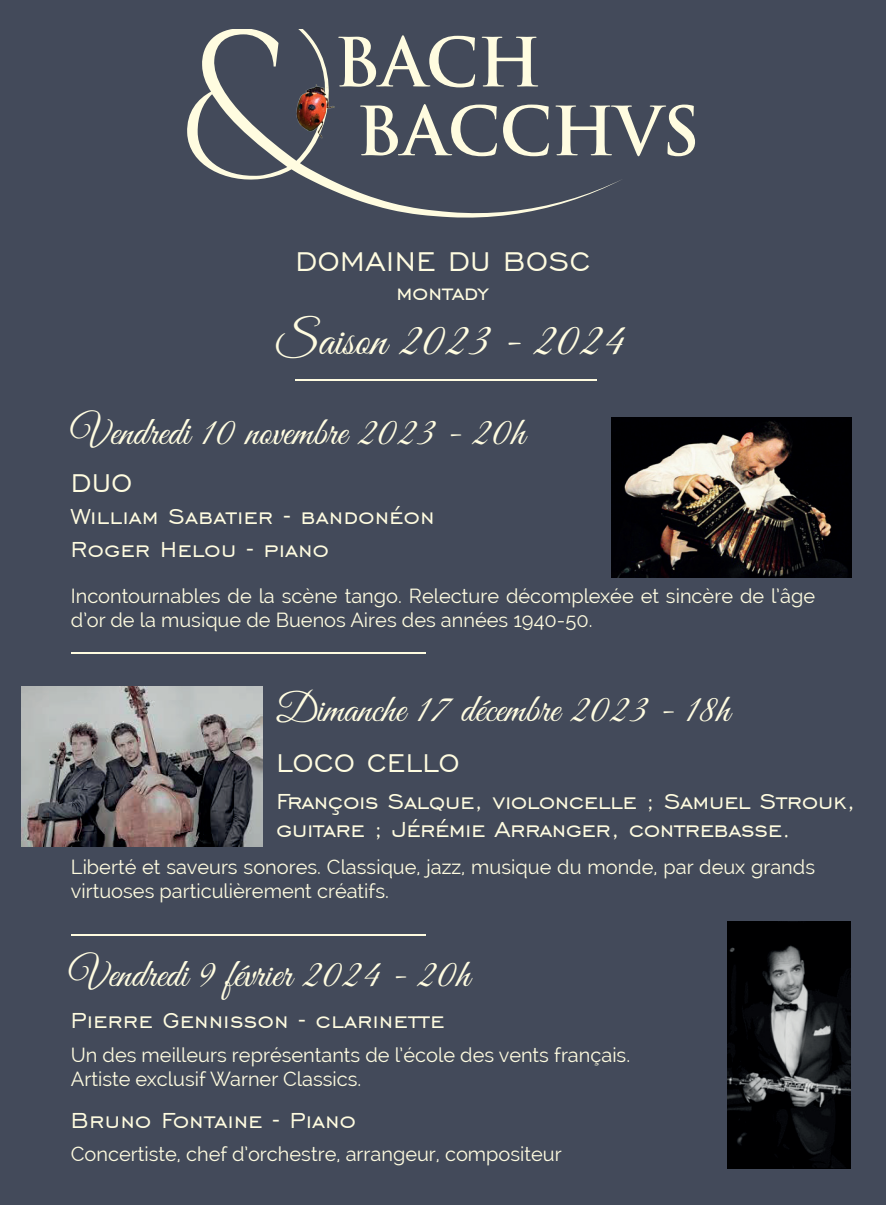
<style>
.page{position:relative;width:886px;height:1205px;background:#434a5a}
.page>*{position:absolute;margin:0;border:0;box-sizing:border-box;transform-origin:0 0}
.t1{font:47px "Great Vibes";color:#fffce0}
.t2{font:40px "Great Vibes";color:#fffce0}
.t3{font:34.25px "Engravers Gothic BT";letter-spacing:.02em;color:#fffce0}
.t4{font:32.5px "Engravers Gothic BT";letter-spacing:.02em;color:#fffce0}
.t5{font:27.5px/32.5px "Engravers Gothic BT";letter-spacing:.02em;color:#fffce0}
.t6{font:27.5px/27.5px "Engravers Gothic BT";color:#fffce0}
.t7{font:27px "Engravers Gothic BT";color:#fffce0}
.t8{font:20px/24px "Raleway";color:#fffce0}
</style>
<div class="page">
<svg style="left:187px;top:30px;width:435px;height:188px"></svg>
<svg style="left:360px;top:104px;width:137px;height:52px"></svg>
<svg style="left:503px;top:105px;width:46px;height:51px"></svg>
<svg style="left:555px;top:105px;width:140px;height:51px"></svg>
<svg style="left:338px;top:35px;width:137px;height:52px"></svg>
<svg style="left:482px;top:37px;width:56px;height:50px"></svg>
<img style="left:296px;top:85px;width:39px;height:53px">
<img style="left:611px;top:417px;width:240px;height:160px">
<hr style="left:296px;top:379px;width:301px;height:1px;background:#fffce0">
<img style="left:21px;top:687px;width:241px;height:160px">
<hr style="left:71px;top:652px;width:354px;height:2px;background:#fffce0">
<hr style="left:71px;top:934px;width:354px;height:1px;background:#fffce0">
<img style="left:727px;top:921px;width:123px;height:247px">
<h3 class="t3" style="left:295px;top:243px;width:297px">DOMAINE DU BOSC</h3>
<h3 class="t7" style="left:396px;top:278px;width:94px">montady</h3>
<h1 class="t1" style="left:276px;top:314px;width:350px">Saison 2023 - 2024</h1>
<h2 class="t2" style="left:71px;top:410px;width:455px">Vendredi 10 novembre 2023 - 20h</h2>
<h3 class="t4" style="left:71px;top:465px;width:63px">DUO</h3>
<h3 class="t5" style="left:71px;top:500px;width:365px">William Sabatier - bandonéon<br>Roger Helou - piano</h3>
<p class="t8" style="left:71px;top:584px;width:746px">Incontournables de la scène tango. Relecture décomplexée et sincère de l’âge d’or de la musique de Buenos Aires des années 1940-50.</p>
<h2 class="t2" style="left:276px;top:687px;width:455px">Dimanche 17 décembre 2023 - 18h</h2>
<h3 class="t4" style="left:276px;top:745px;width:185px">LOCO CELLO</h3>
<h3 class="t6" style="left:276px;top:787px;width:581px">François Salque, violoncelle ; Samuel Strouk, guitare ; Jérémie Arranger, contrebasse.</h3>
<p class="t8" style="left:71px;top:855px;width:746px">Liberté et saveurs sonores. Classique, jazz, musique du monde, par deux grands virtuoses particulièrement créatifs.</p>
<h2 class="t2" style="left:69px;top:951px;width:402px">Vendredi 9 février 2024 - 20h</h2>
<h3 class="t5" style="left:71px;top:1004px;width:375px">Pierre Gennisson - clarinette</h3>
<p class="t8" style="left:71px;top:1043px;width:561px">Un des meilleurs représentants de l’école des vents français.<br>Artiste exclusif Warner Classics.</p>
<h3 class="t5" style="left:71px;top:1103px;width:286px">Bruno Fontaine - Piano</h3>
<p class="t8" style="left:71px;top:1141px;width:492px">Concertiste, chef d’orchestre, arrangeur, compositeur</p>
</div>
